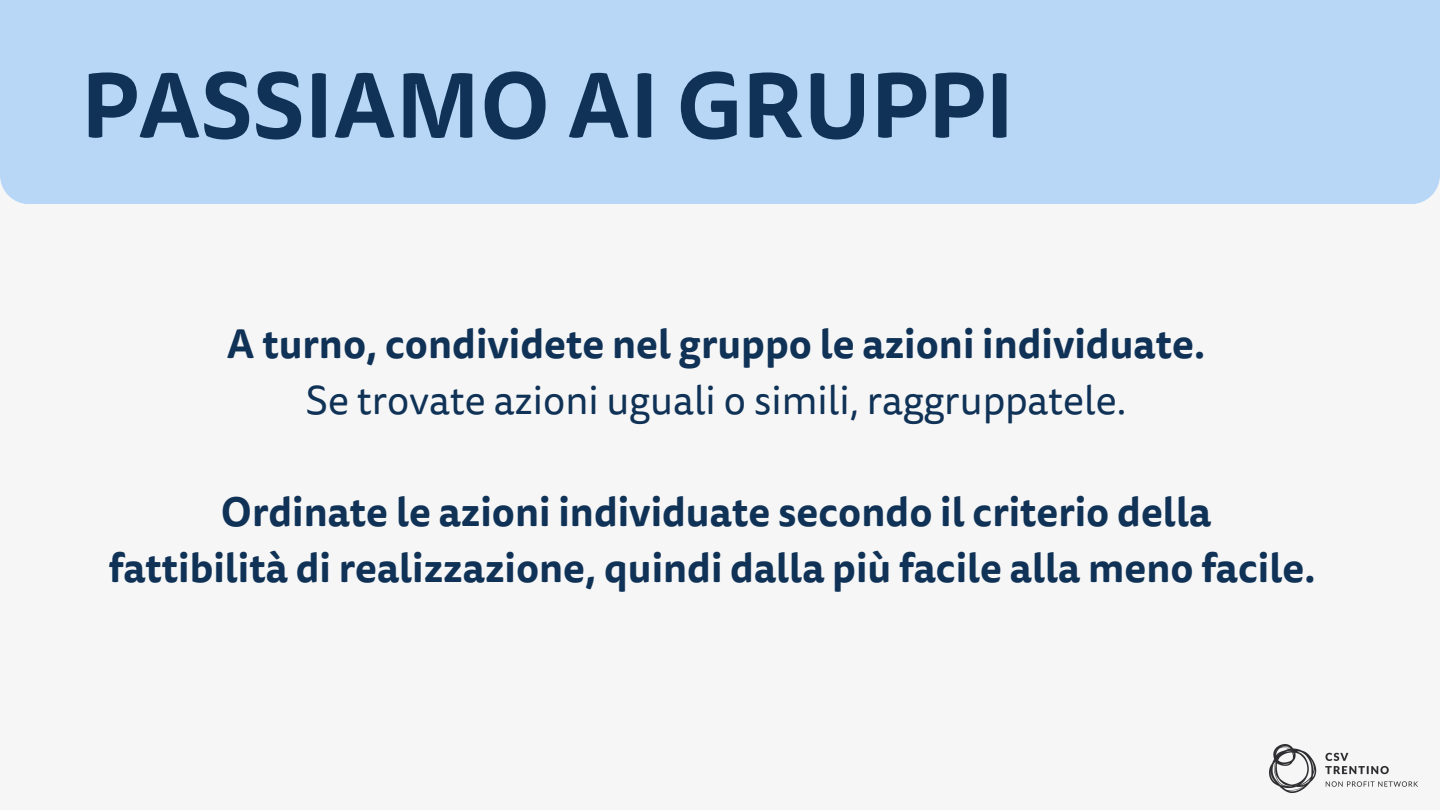
<style>
.page{position:relative;width:1440px;height:810px;background:#f6f6f6}
.page>*{position:absolute;margin:0;border:0;box-sizing:border-box;transform-origin:0 0}
.t1{font:700 90px "Tisa Sans Pro";color:#0f3256}
.t2{font:700 40px/56.2px "Tisa Sans Pro";color:#0f3256;text-align:center}
.t3{font:40px "Tisa Sans Pro";color:#0f3256}
</style>
<div class="page">
<div style="left:0;top:0;width:1440px;height:204px;background:#b8d6f6"></div>
<img style="left:1269px;top:745px;width:149px;height:48px">
<h2 class="t1" style="left:81px;top:39px;width:935px">PASSIAMO AI GRUPPI</h2>
<h1 class="t2" style="left:227px;top:316px;width:980px">A turno, condividete nel gruppo le azioni individuate.</h1>
<p class="t3" style="left:306px;top:373px;width:822px">Se trovate azioni uguali o simili, raggruppatele.</p>
<p class="t2" style="left:109px;top:484px;width:1208px">Ordinate le azioni individuate secondo il criterio della<br>fattibilità di realizzazione, quindi dalla più facile alla meno facile.</p>
</div>
